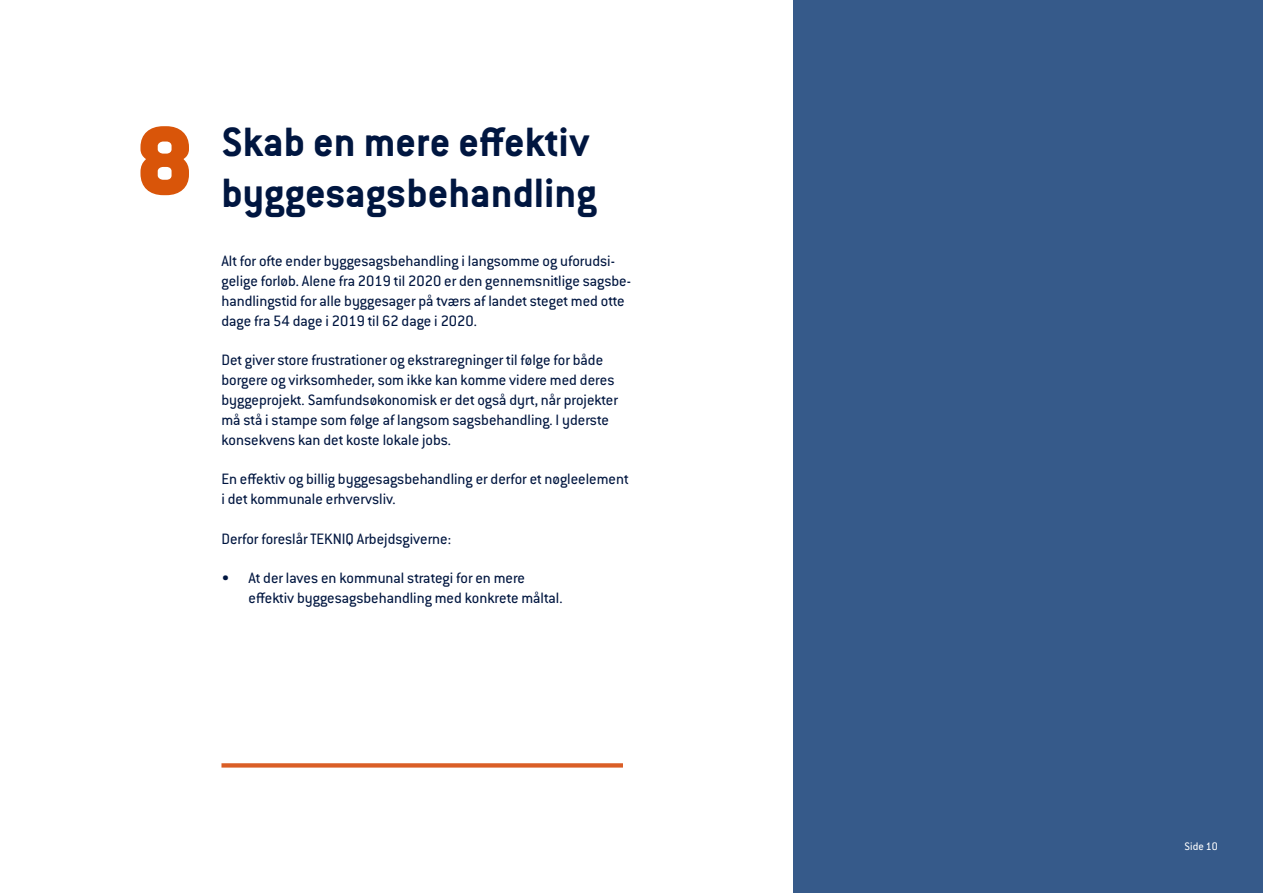
<style>
.page{position:relative;width:1263px;height:893px;background:#fff}
.page>*{position:absolute;margin:0;border:0;box-sizing:border-box;transform-origin:0 0}
.t1{font:900 105px "Conduit ITC Std";color:#d95509}
.t2{font:700 45px "Conduit ITC Std";color:#001640}
.t3{font:16.5px/19.8px "Conduit ITC Std";color:#001640}
.t4{font:12px "Conduit ITC Std";color:#fff}
</style>
<div class="page">
<div style="left:794px;top:0;width:469px;height:893px;background:#365a8a"></div>
<div style="left:221px;top:763px;width:402px;height:5px;background:#da5e26"></div>
<p class="t1" style="left:136px;top:103px;width:59px">8</p>
<p class="t2" style="left:221px;top:115px;width:369px">Skab en mere effektiv</p>
<p class="t2" style="left:221px;top:166px;width:377px">byggesagsbehandling</p>
<p class="t3" style="left:221px;top:251px;width:411px">Alt for ofte ender byggesagsbehandling i langsomme og uforudsi&shy;gelige forløb. Alene fra 2019 til 2020 er den gennemsnitlige sagsbe&shy;handlingstid for alle byggesager på tværs af landet steget med otte dage fra 54 dage i 2019 til 62 dage i 2020.</p>
<p class="t3" style="left:221px;top:350px;width:398px">Det giver store frustrationer og ekstraregninger til følge for både borgere og virksomheder, som ikke kan komme videre med deres byggeprojekt. Samfundsøkonomisk er det også dyrt, når projekter må stå i stampe som følge af langsom sagsbehandling. I yderste konsekvens kan det koste lokale jobs.</p>
<p class="t3" style="left:221px;top:469px;width:408px">En effektiv og billig byggesagsbehandling er derfor et nøgleelement i det kommunale erhvervsliv.</p>
<p class="t3" style="left:221px;top:528px;width:231px">Derfor foreslår TEKNIQ Arbejdsgiverne:</p>
<p class="t3" style="left:248px;top:568px;width:315px;text-indent:-27px">• At der laves en kommunal strategi for en mere effektiv byggesagsbehandling med konkrete måltal.</p>
<p class="t4" style="left:1184px;top:838px;width:35px">Side 10</p>
</div>
